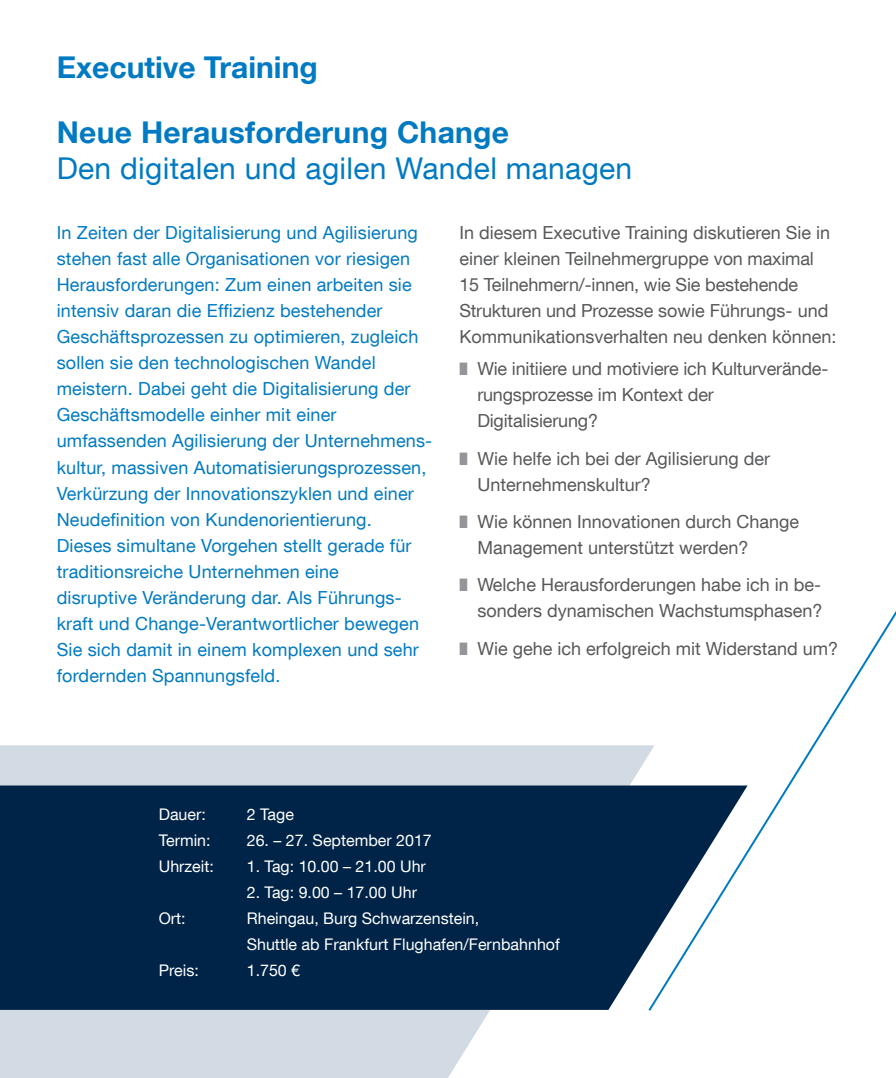
<style>
.page{position:relative;width:896px;height:1078px;background:#fff}
.page>*{position:absolute;margin:0;border:0;box-sizing:border-box;transform-origin:0 0}
.Grundtext_-_9pt{font:30px "TUM Neue Helvetica";letter-spacing:.01em;color:#007ac2}
.Grundtext_-_9pt-2{font:700 30px "TUM Neue Helvetica";letter-spacing:.01em;color:#007ac2}
.Titel_14_weiß{font:700 30px "TUM Neue Helvetica";color:#007ac2}
.Grundtext_-_9pt-3{font:18px/26px "TUM Neue Helvetica";letter-spacing:.01em;color:#007ac2}
.Grundtext_-_9pt-4{font:18px/26px "TUM Neue Helvetica";color:#57585a}
.Testemonial{font:18px/26px "TUM Neue Helvetica";color:#57585a}
.Tabellen_Text{font:16px/26px "TUM Neue Helvetica";color:#fff}
.s1{color:#939598}
</style>
<div class="page">
<svg style="left:0;top:745px;width:646px;height:332px;fill:#d2dae4"></svg>
<div style="left:0;top:785px;width:646px;height:224px;background:#002447"></div>
<svg style="left:646px;top:611px;width:250px;height:400px"></svg>
<p class="Titel_14_weiß" style="left:57px;top:48px;width:263px">Executive Training</p>
<p class="Grundtext_-_9pt-2" style="left:57px;top:114px;width:454px">Neue Herausforderung Change</p>
<p class="Grundtext_-_9pt" style="left:57px;top:150px;width:577px">Den digitalen und agilen Wandel managen</p>
<p class="Grundtext_-_9pt-3" style="left:57px;top:219px;width:377px">In Zeiten der Digitalisierung und Agilisierung stehen fast alle Organisationen vor riesigen Herausforderungen: Zum einen arbeiten sie intensiv daran die Effizienz bestehender Geschäftsprozessen zu optimieren, zugleich sollen sie den technologischen Wandel meistern. Dabei geht die Digitalisierung der Geschäftsmodelle einher mit einer umfassenden Agilisierung der Unternehmens&shy;kultur, massiven Automatisierungsprozessen, Verkürzung der Innovationszyklen und einer Neudefinition von Kundenorientierung.<br>Dieses simultane Vorgehen stellt gerade für traditionsreiche Unternehmen eine<br>disruptive Veränderung dar. Als Führungs&shy;kraft und Change-Verantwortlicher bewegen Sie sich damit in einem komplexen und sehr fordernden Spannungsfeld.</p>
<p class="Testemonial" style="left:459px;top:219px;width:379px">In diesem Executive Training diskutieren Sie in einer kleinen Teilnehmergruppe von maximal 15 Teilnehmern/-innen, wie Sie bestehende Strukturen und Prozesse sowie Führungs- und Kommunikationsverhalten neu denken können:</p>
<p class="Grundtext_-_9pt-4" style="left:477px;top:355px;width:352px;text-indent:-18px"><span class="s1">■</span> Wie initiiere und motiviere ich Kulturverände&shy;rungsprozesse im Kontext der<br>Digitalisierung?</p>
<p class="Grundtext_-_9pt-4" style="left:477px;top:444px;width:294px;text-indent:-18px"><span class="s1">■</span> Wie helfe ich bei der Agilisierung der<br>Unternehmenskultur?</p>
<p class="Grundtext_-_9pt-4" style="left:477px;top:508px;width:323px;text-indent:-18px"><span class="s1">■</span> Wie können Innovationen durch Change<br>Management unterstützt werden?</p>
<p class="Grundtext_-_9pt-4" style="left:459px;top:571px;width:365px;text-align:right"><span class="s1">■</span> Welche Herausforderungen habe ich in be&shy;sonders dynamischen Wachstumsphasen?</p>
<p class="Grundtext_-_9pt-4" style="left:459px;top:634px;width:380px"><span class="s1">■</span> Wie gehe ich erfolgreich mit Widerstand um?</p>
<p class="Tabellen_Text" style="left:159px;top:800px;width:49px">Dauer:</p>
<p class="Tabellen_Text" style="left:247px;top:800px;width:49px">2 Tage</p>
<p class="Tabellen_Text" style="left:159px;top:826px;width:53px">Termin:</p>
<p class="Tabellen_Text" style="left:247px;top:826px;width:186px">26. – 27. September 2017</p>
<p class="Tabellen_Text" style="left:159px;top:852px;width:57px">Uhrzeit:</p>
<p class="Tabellen_Text" style="left:247px;top:852px;width:181px">1. Tag: 10.00 – 21.00 Uhr</p>
<p class="Tabellen_Text" style="left:247px;top:878px;width:172px">2. Tag: 9.00 – 17.00 Uhr</p>
<p class="Tabellen_Text" style="left:159px;top:904px;width:28px">Ort:</p>
<p class="Tabellen_Text" style="left:247px;top:904px;width:314px">Rheingau, Burg Schwarzenstein,<br>Shuttle ab Frankfurt Flughafen/Fernbahnhof</p>
<p class="Tabellen_Text" style="left:159px;top:956px;width:41px">Preis:</p>
<p class="Tabellen_Text" style="left:247px;top:956px;width:55px">1.750 €</p>
</div>
